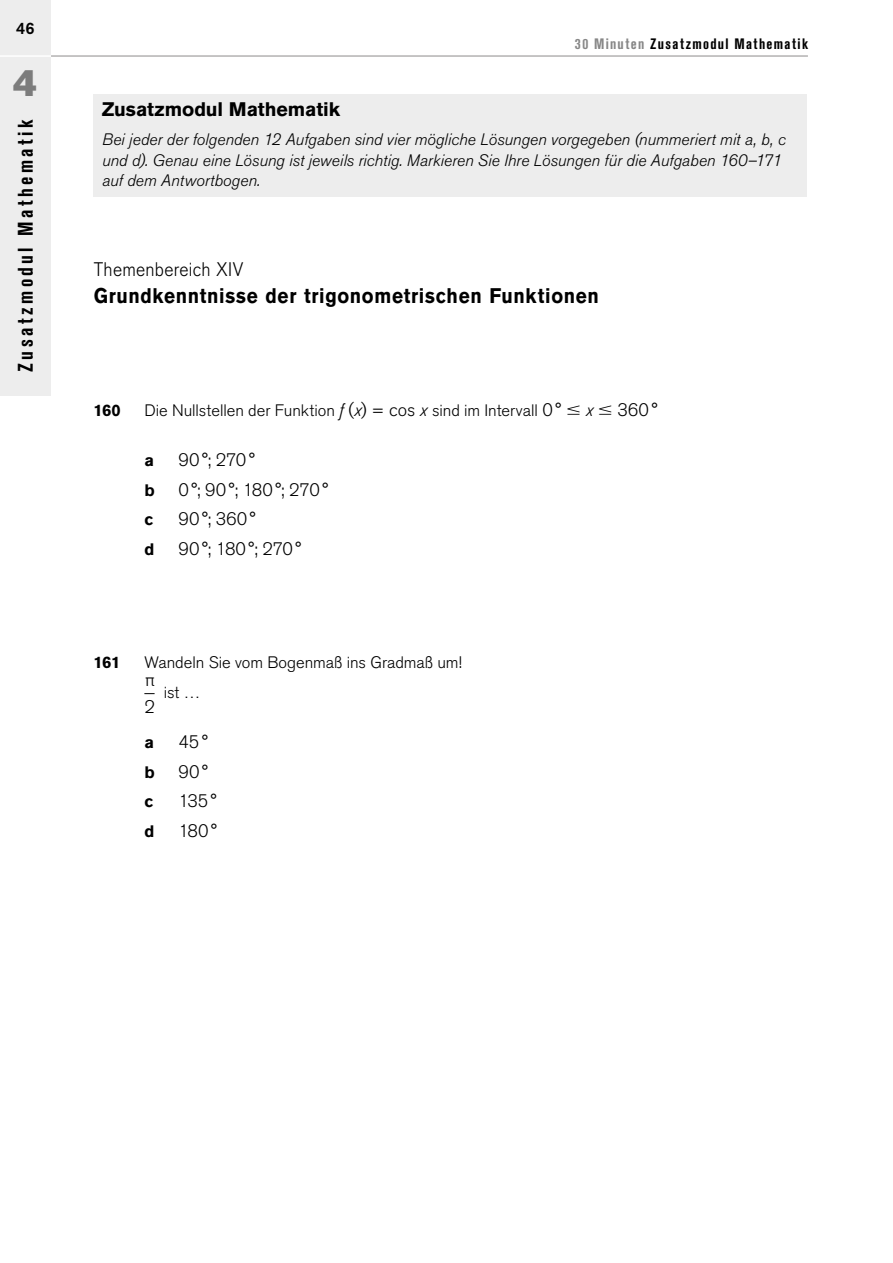
<style>
.page{position:relative;width:893px;height:1263px;background:#fff}
.page>*{position:absolute;margin:0;border:0;box-sizing:border-box;transform-origin:0 0}
.t1{font:37.5px "Akzidenz Grotesk Pro Super";color:#7c7c7c}
.t2{font:700 21px "Akzidenz Grotesk Pro";letter-spacing:.035em;color:#000;scale:.9 1}
.t3{font:700 condensed 21px "Akzidenz Grotesk Pro";letter-spacing:.16em;color:#000}
.t4{font:700 19.5px "Akzidenz Grotesk Pro";letter-spacing:-.005em;color:#000}
.t5{font:300 19.5px "Akzidenz Grotesk Pro";letter-spacing:.015em;color:#000;scale:.9 1}
.t6{font:300 18.15px/27.3px "Akzidenz Grotesk Pro";color:#000}
.t7{font:300 18px "Akzidenz Grotesk Pro";letter-spacing:-.005em;color:#000}
.t8{font:italic 300 16.5px/21px "Akzidenz Grotesk Pro";color:#000}
.t9{font:300 16.5px "Akzidenz Grotesk Pro";color:#000}
.t10{font:700 16.5px "Akzidenz Grotesk Pro";letter-spacing:-.025em;color:#000}
.t11{font:500 16.5px "Akzidenz Grotesk Pro";color:#000}
.t12{font:700 condensed 15px "Akzidenz Grotesk Pro";letter-spacing:.09em;color:#000}
.s1{color:#878787}
.s2{font-size:18px}
.s3{font-style:italic;font-size:18px}
</style>
<div class="page">
<div style="left:0;top:0;width:51px;height:395px;background:#ededed"></div>
<hr style="left:0;top:55px;width:51px;height:2px;background:#fff">
<hr style="left:51px;top:55px;width:757px;height:2px;background:#b3b2b2">
<div style="left:94px;top:94px;width:713px;height:102px;background:#ededed"></div>
<p class="t11" style="left:16px;top:18px;width:20px">46</p>
<h1 class="t1" style="left:13px;top:58px;width:26px">4</h1>
<p class="t3" style="left:12px;top:372px;width:254px;rotate:-90deg">Zusatzmodul Mathematik</p>
<p class="t12" style="left:575px;top:34px;width:235px"><span class="s1">30 Minuten</span> Zusatzmodul Mathematik</p>
<p class="t4" style="left:102px;top:96px;width:240px">Zusatzmodul Mathematik</p>
<p class="t8" style="left:102px;top:129px;width:685px">Bei jeder der folgenden 12 Aufgaben sind vier mögliche Lösungen vorgegeben (nummeriert mit a, b, c und d). Genau eine Lösung ist jeweils richtig. Markieren Sie Ihre Lösungen für die Aufgaben 160–171</p>
<p class="t8" style="left:102px;top:170px;width:160px">auf dem Antwortbogen.</p>
<p class="t5" style="left:94px;top:257px;width:168px">Themenbereich XIV</p>
<p class="t2" style="left:94px;top:282px;width:563px">Grundkenntnisse der trigonometrischen Funktionen</p>
<p class="t10" style="left:93px;top:399px;width:29px">160</p>
<p class="t9" style="left:144px;top:399px;width:515px">Die Nullstellen der Funktion <span class="s2">ƒ (</span><span class="s3">x</span><span class="s2">) = cos</span> <span class="s3">x</span> sind im Intervall <span class="s2">0°</span> ≤ <span class="s3">x</span> ≤ <span class="s2">360°</span></p>
<p class="t10" style="left:144px;top:450px;width:11px">a</p>
<p class="t7" style="left:178px;top:448px;width:78px">90°; 270°</p>
<p class="t10" style="left:144px;top:479px;width:12px">b</p>
<p class="t7" style="left:178px;top:478px;width:152px">0°; 90°; 180°; 270°</p>
<p class="t10" style="left:144px;top:509px;width:10px">c</p>
<p class="t7" style="left:178px;top:507px;width:79px">90°; 360°</p>
<p class="t10" style="left:144px;top:538px;width:11px">d</p>
<p class="t7" style="left:178px;top:537px;width:125px">90°; 180°; 270°</p>
<p class="t10" style="left:93px;top:652px;width:28px">161</p>
<p class="t9" style="left:144px;top:652px;width:319px">Wandeln Sie vom Bogenmaß ins Gradmaß um!</p>
<p class="t6" style="left:144px;top:666px;width:13px">π<br>2</p>
<p class="t9" style="left:164px;top:681px;width:38px">ist …</p>
<p class="t10" style="left:144px;top:732px;width:11px">a</p>
<p class="t7" style="left:178px;top:730px;width:31px">45°</p>
<p class="t10" style="left:144px;top:761px;width:12px">b</p>
<p class="t7" style="left:178px;top:760px;width:31px">90°</p>
<p class="t10" style="left:144px;top:791px;width:10px">c</p>
<p class="t7" style="left:178px;top:789px;width:40px">135°</p>
<p class="t10" style="left:144px;top:820px;width:11px">d</p>
<p class="t7" style="left:178px;top:819px;width:40px">180°</p>
</div>
